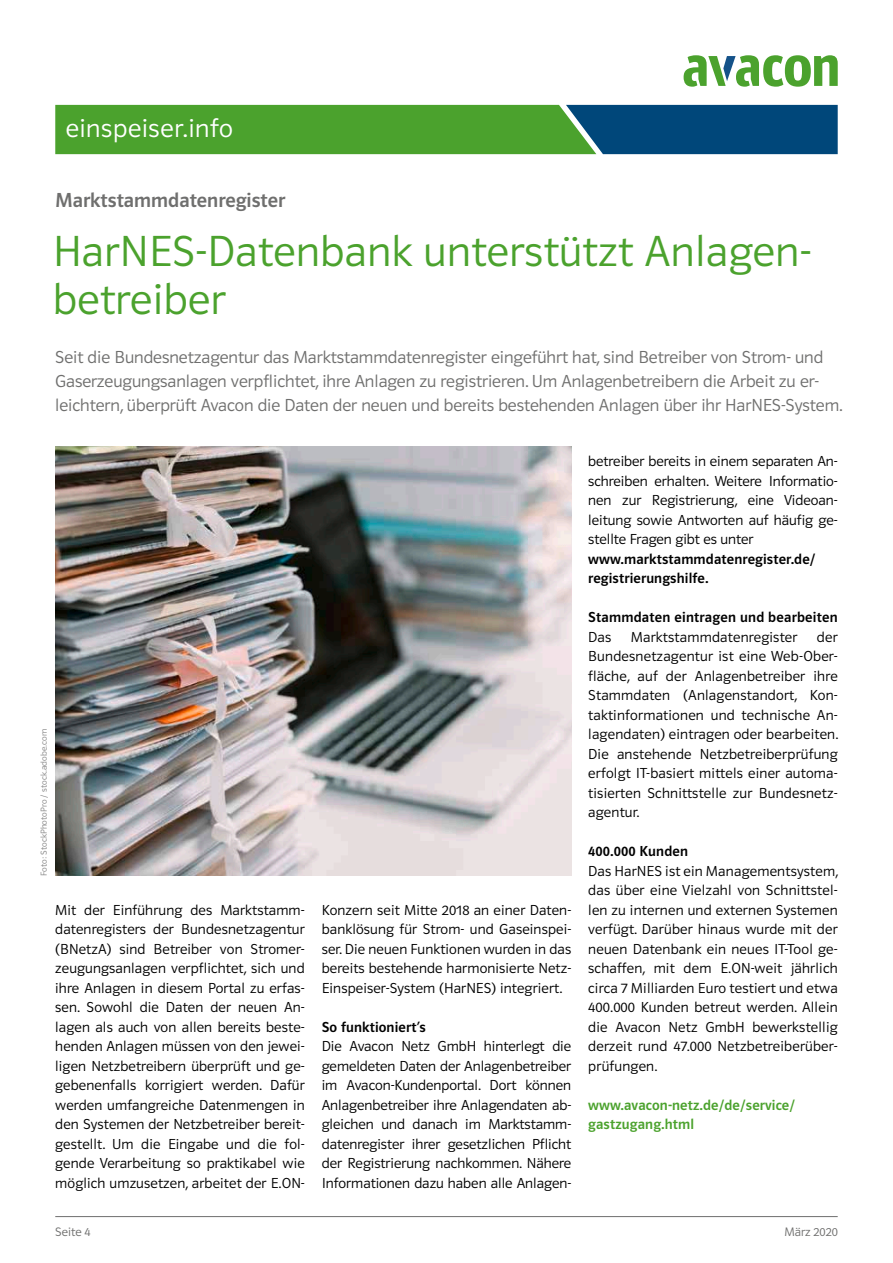
<style>
.page{position:relative;width:893px;height:1263px;background:#fff}
.page>*{position:absolute;margin:0;border:0;box-sizing:border-box;transform-origin:0 0}
.t1{font:45px/48px "Polo 22 Leicht";letter-spacing:.01em;color:#4ba22d}
.t2{font:27px "Polo 22 Leicht";letter-spacing:.02em;color:#fff}
.t3{font:21px "Polo 22 Krftg";color:#6f6f6e}
.t4{font:18px/24px "Polo 11 Leicht";color:#6f6f6e}
.t5{font:15px/19.5px "Polo 11 Leicht";letter-spacing:.01em;color:#000;text-align:justify}
.t6{font:15px/19.5px "Polo 11 Krftg";letter-spacing:.01em;color:#000}
.t7{font:15px/19.5px "Polo 11 Krftg";letter-spacing:.01em;color:#4ba22d}
.t8{font:12.75px "Polo 11 Leicht";color:#6f6f6e}
.t9{font:9px "Polo 11 Leicht";letter-spacing:.01em;color:#868686}
</style>
<div class="page">
<hr style="left:55px;top:1216px;width:783px;height:1px;background:#6f6f6e">
<svg style="left:55px;top:105px;width:783px;height:49px;background:#358647"></svg>
<svg style="left:684px;top:55px;width:154px;height:32px"></svg>
<img style="left:55px;top:447px;width:516px;height:429px">
<h2 class="t2" style="left:66px;top:113px;width:169px">einspeiser.info</h2>
<h3 class="t3" style="left:55px;top:189px;width:232px">Marktstammdatenregister</h3>
<h1 class="t1" style="left:53px;top:227px;width:760px">HarNES-Datenbank unterstützt Anlagen&shy;betreiber</h1>
<p class="t4" style="left:55px;top:345px;width:789px">Seit die Bundesnetzagentur das Marktstammdatenregister eingeführt hat, sind Betreiber von Strom- und<br>Gaserzeugungsanlagen verpflichtet, ihre Anlagen zu registrieren. Um Anlagenbetreibern die Arbeit zu er&shy;leichtern, überprüft Avacon die Daten der neuen und bereits bestehenden Anlagen über ihr HarNES-System.</p>
<p class="t9" style="left:39px;top:876px;width:148px;rotate:-90deg">Foto: StockPhotoPro / stock.adobe.com</p>
<p class="t5" style="left:55px;top:900px;width:251px">Mit der Einführung des Marktstamm&shy;datenregisters der Bundesnetzagentur (BNetzA) sind Betreiber von Stromer&shy;zeugungsanlagen verpflichtet, sich und ihre Anlagen in diesem Portal zu erfas&shy;sen. Sowohl die Daten der neuen An&shy;lagen als auch von allen bereits beste&shy;henden Anlagen müssen von den jewei&shy;ligen Netzbetreibern überprüft und ge&shy;gebenenfalls korrigiert werden. Dafür werden umfangreiche Datenmengen in den Systemen der Netzbetreiber bereit&shy;gestellt. Um die Eingabe und die fol&shy;gende Verarbeitung so praktikabel wie möglich umzusetzen, arbeitet der E.ON--</p>
<p class="t5" style="left:322px;top:900px;width:251px">Konzern seit Mitte 2018 an einer Daten&shy;banklösung für Strom- und Gaseinspei&shy;ser. Die neuen Funktionen wurden in das bereits bestehende harmonisierte Netz-Einspeiser-System (HarNES) integriert.</p>
<p class="t6" style="left:322px;top:1017px;width:105px">So funktioniert’s</p>
<p class="t5" style="left:322px;top:1036px;width:251px">Die Avacon Netz GmbH hinterlegt die gemeldeten Daten der Anlagenbetreiber im Avacon-Kundenportal. Dort können Anlagenbetreiber ihre Anlagendaten ab&shy;gleichen und danach im Marktstamm&shy;datenregister ihrer gesetzlichen Pflicht der Registrierung nachkommen. Nähere Informationen dazu haben alle Anlagen-</p>
<p class="t5" style="left:588px;top:451px;width:251px">betreiber bereits in einem separaten An&shy;schreiben erhalten. Weitere Informatio&shy;nen zur Registrierung, eine Videoan&shy;leitung sowie Antworten auf häufig ge&shy;stellte Fragen gibt es unter</p>
<p class="t6" style="left:588px;top:549px;width:229px">www.marktstammdatenregister.de/ registrierungshilfe.</p>
<p class="t6" style="left:588px;top:608px;width:251px">Stammdaten eintragen und bearbeiten</p>
<p class="t5" style="left:588px;top:627px;width:25px">Das</p>
<p class="t5" style="left:631px;top:627px;width:168px">Marktstammdatenregister</p>
<p class="t5" style="left:588px;top:627px;width:252px;text-indent:229px">der Bundesnetzagentur ist eine Web-Ober&shy;fläche, auf der Anlagenbetreiber ihre Stammdaten (Anlagenstandort, Kon&shy;taktinformationen und technische An&shy;lagendaten) eintragen oder bearbeiten.<br>Die anstehende Netzbetreiberprüfung erfolgt IT-basiert mittels einer automa&shy;tisierten Schnittstelle zur Bundesnetz&shy;agentur.</p>
<p class="t6" style="left:588px;top:842px;width:101px">400.000 Kunden</p>
<p class="t5" style="left:588px;top:861px;width:252px">Das HarNES ist ein Managementsystem, das über eine Vielzahl von Schnittstel&shy;len zu internen und externen Systemen verfügt. Darüber hinaus wurde mit der neuen Datenbank ein neues IT-Tool ge&shy;schaffen, mit dem E.ON-weit jährlich circa 7 Milliarden Euro testiert und etwa 400.000 Kunden betreut werden. Allein die Avacon Netz GmbH bewerkstellig derzeit rund 47.000 Netzbetreiberüber&shy;prüfungen.</p>
<p class="t7" style="left:588px;top:1095px;width:208px">www.avacon-netz.de/de/service/ gastzugang.html</p>
<p class="t8" style="left:55px;top:1225px;width:37px">Seite 4</p>
<p class="t8" style="left:784px;top:1225px;width:55px">März 2020</p>
</div>
